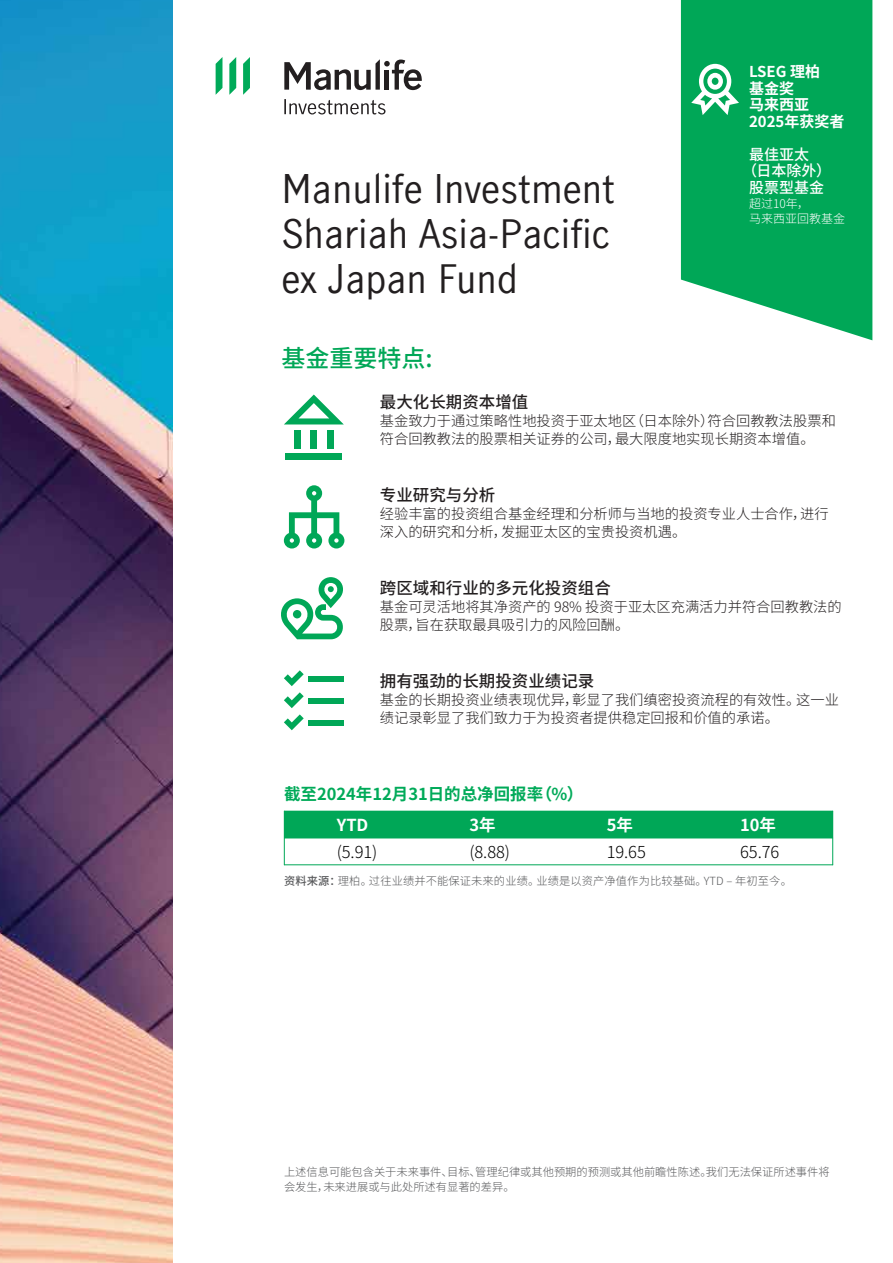
<style>
.page{position:relative;width:893px;height:1263px;background:#fff}
.page>*{position:absolute;margin:0;border:0;box-sizing:border-box;transform-origin:0 0}
.t1{font:37.5px/45px "Manulife JH Sans";color:#231f20}
.t2{font:500 24px "Noto Sans CJ Ksc";color:#00a757}
.t3{font:500 16.5px "Noto Sans CJ Ksc";color:#231f20}
.t4{font:700 16.5px "Noto Sans CJ Ksc";color:#00aa59}
.t5{font:300 16.5px "Noto Sans CJ Ksc";letter-spacing:-.005em;color:#000}
.t6{font:700 16.5px "Noto Sans CJ Ksc";letter-spacing:-.005em;color:#fff}
.t7{font:700 15px/16.5px "Noto Sans CJ Ksc";color:#fff}
.t8{font:500 15px "Noto Sans CJ Ksc";color:#fff}
.t9{font:300 14.25px/18px "Noto Sans CJ Ksc";color:#231f20}
.t10{font:300 12px/15px "Noto Sans CJ Ksc";color:#fff}
.t11{font:300 11.25px/15px "Noto Sans CJ Ksc";color:#58595b}
.s1{font-weight:500}
</style>
<div class="page">
<svg style="left:681px;top:0;width:191px;height:340px;background:#17af66"></svg>
<svg style="left:691px;top:64px;width:48px;height:51px"></svg>
<img style="left:0;top:0;width:173px;height:1263px">
<div style="left:284px;top:811px;width:137px;height:27px;background:#00a757"></div>
<div style="left:421px;top:811px;width:137px;height:27px;background:#00a757"></div>
<div style="left:558px;top:811px;width:138px;height:27px;background:#00a757"></div>
<div style="left:696px;top:811px;width:137px;height:27px;background:#00a757"></div>
<hr style="left:284px;top:838px;width:549px;height:1px;background:#00a757">
<hr style="left:284px;top:811px;width:1px;height:54px;background:#00a757">
<hr style="left:832px;top:811px;width:1px;height:54px;background:#00a757">
<hr style="left:284px;top:864px;width:549px;height:1px;background:#00a757">
<div style="left:308px;top:698px;width:36px;height:5px;background:#00a757"></div>
<svg style="left:284px;top:692px;width:20px;height:16px"></svg>
<div style="left:308px;top:720px;width:36px;height:5px;background:#00a757"></div>
<svg style="left:284px;top:714px;width:20px;height:16px"></svg>
<div style="left:308px;top:676px;width:36px;height:5px;background:#00a757"></div>
<svg style="left:284px;top:670px;width:20px;height:16px"></svg>
<div style="left:285px;top:454px;width:57px;height:6px;background:#00a757"></div>
<div style="left:294px;top:430px;width:6px;height:18px;background:#00a757"></div>
<div style="left:327px;top:430px;width:6px;height:18px;background:#00a757"></div>
<div style="left:311px;top:430px;width:6px;height:18px;background:#00a757"></div>
<svg style="left:284px;top:394px;width:60px;height:30px"></svg>
<svg style="left:284px;top:485px;width:60px;height:63px"></svg>
<svg style="left:281px;top:577px;width:62px;height:62px"></svg>
<svg style="left:284px;top:59px;width:138px;height:31px"></svg>
<svg style="left:243px;top:57px;width:7px;height:38px"></svg>
<svg style="left:229px;top:57px;width:7px;height:38px"></svg>
<svg style="left:216px;top:57px;width:6px;height:38px"></svg>
<svg style="left:284px;top:99px;width:101px;height:15px"></svg>
<h1 class="t1" style="left:281px;top:165px;width:335px">Manulife Investment<br>Shariah Asia-Pacific ex Japan Fund</h1>
<p class="t7" style="left:749px;top:64px;width:97px">LSEG 理柏<br>基金奖<br>马来西亚<br>2025年获奖者</p>
<p class="t8" style="left:749px;top:146px;width:61px">最佳亚太</p>
<p class="t8" style="left:742px;top:162px;width:90px">（日本除外）</p>
<p class="t8" style="left:749px;top:179px;width:76px">股票型基金</p>
<p class="t10" style="left:749px;top:196px;width:97px">超过10年，<br>马来西亚回教基金</p>
<h2 class="t2" style="left:281px;top:345px;width:153px">基金重要特点:</h2>
<p class="t3" style="left:380px;top:393px;width:150px">最大化长期资本增值</p>
<p class="t9" style="left:380px;top:412px;width:457px">基金致力于通过策略性地投资于亚太地区（日本除外）符合回教教法股票和符合回教教法的股票相关证券的公司，最大限度地实现长期资本增值。</p>
<p class="t3" style="left:380px;top:486px;width:117px">专业研究与分析</p>
<p class="t9" style="left:380px;top:505px;width:450px">经验丰富的投资组合基金经理和分析师与当地的投资专业人士合作，进行深入的研究和分析，发掘亚太区的宝贵投资机遇。</p>
<p class="t3" style="left:380px;top:579px;width:232px">跨区域和行业的多元化投资组合</p>
<p class="t9" style="left:380px;top:598px;width:463px">基金可灵活地将其净资产的 98% 投资于亚太区充满活力并符合回教教法的股票，旨在获取最具吸引力的风险回酬。</p>
<p class="t3" style="left:380px;top:672px;width:216px">拥有强劲的长期投资业绩记录</p>
<p class="t9" style="left:380px;top:691px;width:461px">基金的长期投资业绩表现优异，彰显了我们缜密投资流程的有效性。这一业绩记录彰显了我们致力于为投资者提供稳定回报和价值的承诺。</p>
<p class="t4" style="left:284px;top:784px;width:301px">截至2024年12月31日的总净回报率（%）</p>
<p class="t6" style="left:337px;top:815px;width:33px">YTD</p>
<p class="t6" style="left:469px;top:815px;width:28px">3年</p>
<p class="t6" style="left:607px;top:815px;width:28px">5年</p>
<p class="t6" style="left:740px;top:815px;width:37px">10年</p>
<p class="t5" style="left:337px;top:842px;width:42px">(5.91)</p>
<p class="t5" style="left:469px;top:842px;width:42px">(8.88)</p>
<p class="t5" style="left:607px;top:842px;width:41px">19.65</p>
<p class="t5" style="left:740px;top:842px;width:41px">65.76</p>
<p class="t11" style="left:284px;top:874px;width:509px"><span class="s1">资料来源：</span>理柏。过往业绩并不能保证未来的业绩。业绩是以资产净值作为比较基础。YTD ‒ 年初至今。</p>
<p class="t11" style="left:284px;top:1165px;width:547px">上述信息可能包含关于未来事件、目标、管理纪律或其他预期的预测或其他前瞻性陈述。我们无法保证所述事件将会发生，未来进展或与此处所述有显著的差异。</p>
</div>
